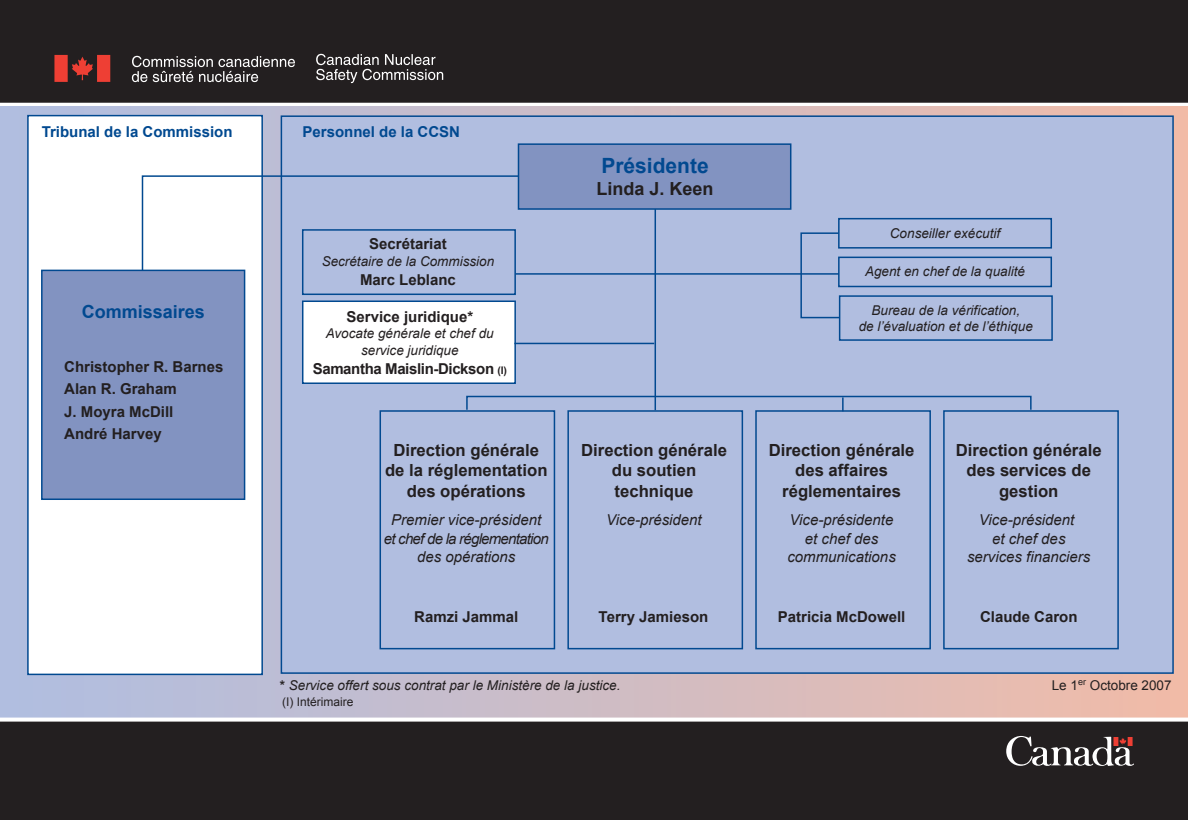
<style>
.page{position:relative;width:1188px;height:820px;background:#fff}
.page>*{position:absolute;margin:0;border:0;box-sizing:border-box;transform-origin:0 0}
.t1{font:700 21px "Arial";color:#014990}
.t2{font:700 18px "Arial";color:#014990}
.t3{font:700 18px "Arial";color:#231f20}
.t4{font:700 16.65px/20.1px "Arial";color:#231f20;text-align:center}
.t5{font:italic 15px/18px "Arial";color:#231f20;text-align:center}
.t6{font:700 15px/22.5px "Arial";color:#231f20}
.t7{font:700 15px "Arial";color:#014990}
.t8{font:700 15px "Arial";letter-spacing:-.025em;color:#231f20}
.t9{font:italic 13.5px/16.5px "Arial";color:#231f20;text-align:center}
.t10{font:13.5px "Arial";color:#231f20}
.t11{font:12px "Arial";color:#231f20}
.s1{font-size:10.5px}
.s2{font-weight:700;font-style:normal}
</style>
<div class="page">
<div style="left:0;top:106px;width:1188px;height:611px;background:linear-gradient(to right,#adbde2,#f1bba8)"></div>
<div style="left:281px;top:116px;width:892px;height:557px;background:#b1bee0"></div>
<div style="left:28px;top:116px;width:234px;height:558px;background:#fff"></div>
<div style="left:27px;top:115px;width:236px;height:560px;border:2px solid #014990"></div>
<div style="left:42px;top:270px;width:203px;height:229px;background:#8293c1"></div>
<div style="left:41px;top:269px;width:204px;height:231px;border:2px solid #014990"></div>
<div style="left:518px;top:144px;width:273px;height:65px;background:#8293c1"></div>
<div style="left:518px;top:143px;width:273px;height:67px;border:2px solid #014990"></div>
<div style="left:380px;top:410px;width:175px;height:239px;border:2px solid #014990"></div>
<div style="left:567px;top:410px;width:176px;height:239px;border:2px solid #014990"></div>
<div style="left:755px;top:410px;width:176px;height:239px;border:2px solid #014990"></div>
<div style="left:943px;top:410px;width:176px;height:239px;border:2px solid #014990"></div>
<svg style="left:141px;top:174px;width:891px;height:239px"></svg>
<div style="left:838px;top:256px;width:214px;height:31px;border:2px solid #014990"></div>
<div style="left:839px;top:295px;width:214px;height:46px;border:2px solid #014990"></div>
<div style="left:0;top:721px;width:1188px;height:98px;background:#231f20"></div>
<svg style="left:1006px;top:736px;width:128px;height:30px"></svg>
<div style="left:0;top:0;width:1188px;height:103px;background:#231f20"></div>
<div style="left:54px;top:55px;width:14px;height:27px;background:#ee3f34"></div>
<div style="left:97px;top:55px;width:13px;height:27px;background:#ee3f34"></div>
<svg style="left:72px;top:57px;width:21px;height:23px"></svg>
<svg style="left:316px;top:54px;width:128px;height:30px"></svg>
<svg style="left:131px;top:55px;width:164px;height:27px"></svg>
<div style="left:838px;top:218px;width:214px;height:30px;border:2px solid #014990"></div>
<p class="t7" style="left:42px;top:122px;width:192px">Tribunal de la Commission</p>
<h2 class="t2" style="left:82px;top:300px;width:125px">Commissaires</h2>
<p class="t6" style="left:64px;top:356px;width:161px">Christopher R. Barnes<br>Alan R. Graham<br>J. Moyra McDill<br>André Harvey</p>
<p class="t7" style="left:303px;top:122px;width:159px">Personnel de la CCSN</p>
<p class="t6" style="left:369px;top:233px;width:79px">Secrétariat</p>
<p class="t9" style="left:322px;top:253px;width:174px">Secrétaire de la Commission</p>
<p class="t6" style="left:360px;top:269px;width:97px">Marc Leblanc</p>
<p class="t6" style="left:347px;top:306px;width:128px">Service juridique*</p>
<p class="t9" style="left:326px;top:325px;width:169px">Avocate générale et chef du service juridique</p>
<p class="t8" style="left:313px;top:359px;width:196px">Samantha Maislin-Dickson <span class="s1">(I)</span></p>
<p class="t4" style="left:385px;top:441px;width:164px">Direction générale de la réglementation des opérations</p>
<p class="t5" style="left:384px;top:511px;width:166px">Premier vice-président et chef de la réglementation des opérations</p>
<p class="t6" style="left:414px;top:605px;width:106px">Ramzi Jammal</p>
<h1 class="t1" style="left:601px;top:152px;width:109px">Présidente</h1>
<h2 class="t3" style="left:597px;top:177px;width:119px">Linda J. Keen</h2>
<p class="t4" style="left:581px;top:441px;width:147px">Direction générale du soutien technique</p>
<p class="t5" style="left:606px;top:511px;width:97px">Vice-président</p>
<p class="t6" style="left:599px;top:605px;width:111px">Terry Jamieson</p>
<p class="t9" style="left:280px;top:676px;width:342px"><span class="s2">*</span> Service offert sous contrat par le Ministère de la justice.</p>
<p class="t11" style="left:282px;top:694px;width:73px">(I) Intérimaire</p>
<p class="t9" style="left:890px;top:225px;width:112px">Conseiller exécutif</p>
<p class="t9" style="left:865px;top:263px;width:161px">Agent en chef de la qualité</p>
<p class="t9" style="left:859px;top:302px;width:176px">Bureau de la vérification,<br>de l’évaluation et de l’éthique</p>
<p class="t4" style="left:769px;top:441px;width:147px">Direction générale des affaires réglementaires</p>
<p class="t5" style="left:787px;top:511px;width:110px">Vice-présidente et chef des communications</p>
<p class="t6" style="left:778px;top:605px;width:129px">Patricia McDowell</p>
<p class="t4" style="left:956px;top:441px;width:147px">Direction générale des services de gestion</p>
<p class="t5" style="left:967px;top:511px;width:125px">Vice-président<br>et chef des services financiers</p>
<p class="t6" style="left:980px;top:605px;width:99px">Claude Caron</p>
<p class="t10" style="left:1052px;top:676px;width:121px">Le 1<sup>er</sup> Octobre 2007</p>
</div>
